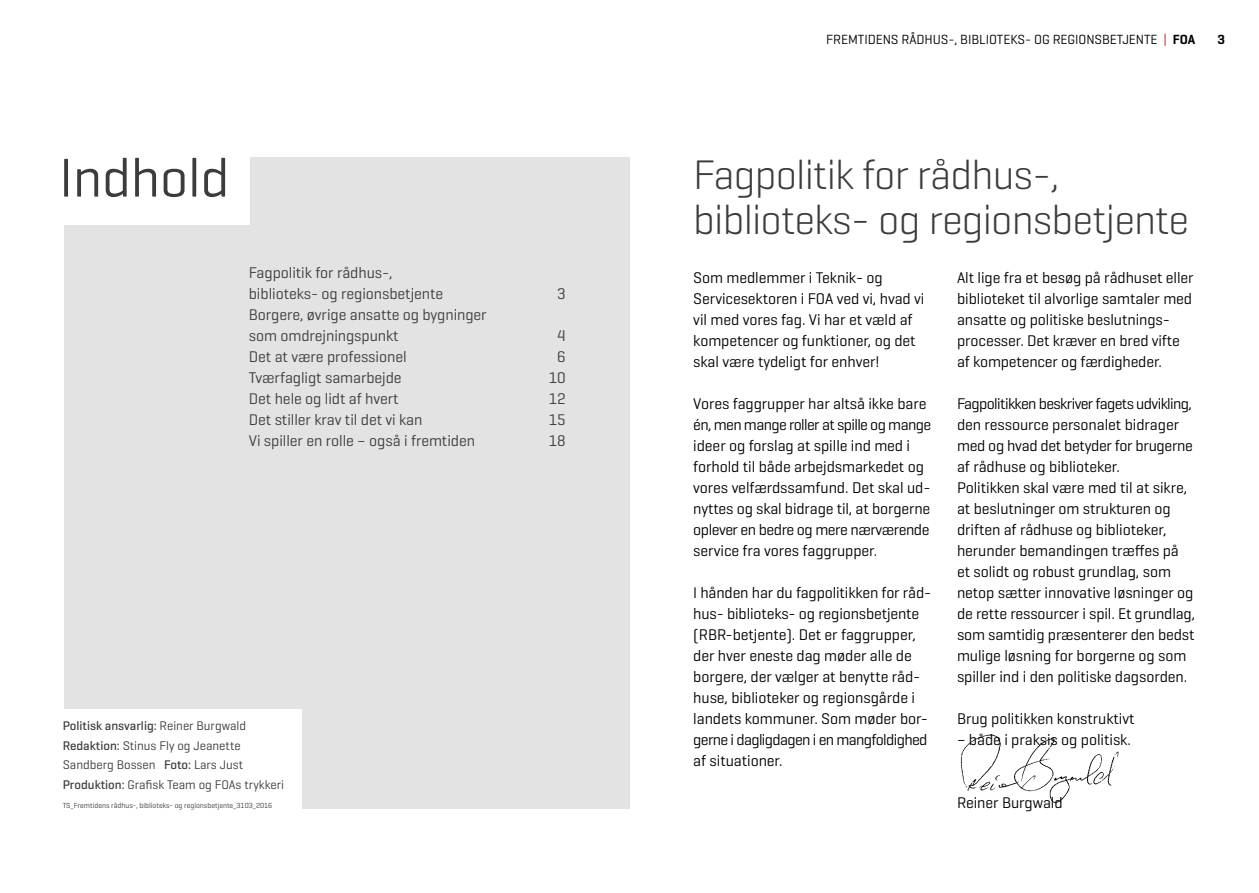
<style>
.page{position:relative;width:1259px;height:893px;background:#fff}
.page>*{position:absolute;margin:0;border:0;box-sizing:border-box;transform-origin:0 0}
.t1{font:55.5px "Geogrotesque";letter-spacing:-.005em;color:#3c3c3b}
.t2{font:300 42px/45px "Geogrotesque";letter-spacing:-.02em;color:#3c3c3b}
.t3{font:15.75px/21px "Geogrotesque";letter-spacing:-.005em;color:#000}
.t4{font:15.75px/21px "Geogrotesque";letter-spacing:-.005em;color:#3c3c3b}
.t5{font:13.5px "Geogrotesque";letter-spacing:-.005em;color:#000}
.t6{font:600 13.5px "Geogrotesque";color:#000}
.t7{font:12.75px/19.5px "Geogrotesque";color:#3c3c3b}
.t8{font:7.5px "Geogrotesque";color:#3c3c3b}
.s1{font-weight:500}
.s2{color:#ba2a30}
.s3{font-weight:600}
</style>
<div class="page">
<div style="left:64px;top:157px;width:565px;height:651px;background:#e3e3e3"></div>
<div style="left:59px;top:155px;width:191px;height:70px;background:#fff"></div>
<div style="left:63px;top:710px;width:239px;height:183px;background:#fff"></div>
<img style="left:960px;top:734px;width:159px;height:70px">
<h1 class="t1" style="left:59px;top:143px;width:172px">Indhold</h1>
<p class="t4" style="left:249px;top:261px;width:196px">Fagpolitik for rådhus-, biblioteks- og regionsbetjente</p>
<p class="t4" style="left:249px;top:303px;width:239px">Borgere, øvrige ansatte og bygninger som omdrejningspunkt</p>
<p class="t4" style="left:557px;top:282px;width:10px">3</p>
<p class="t4" style="left:557px;top:324px;width:10px">4</p>
<p class="t4" style="left:249px;top:345px;width:159px">Det at være professionel</p>
<p class="t4" style="left:557px;top:345px;width:10px">6</p>
<p class="t4" style="left:249px;top:366px;width:154px">Tværfagligt samarbejde</p>
<p class="t4" style="left:549px;top:366px;width:18px">10</p>
<p class="t4" style="left:249px;top:387px;width:151px">Det hele og lidt af hvert</p>
<p class="t4" style="left:549px;top:387px;width:18px">12</p>
<p class="t4" style="left:249px;top:408px;width:175px">Det stiller krav til det vi kan</p>
<p class="t4" style="left:549px;top:408px;width:18px">15</p>
<p class="t4" style="left:249px;top:429px;width:228px">Vi spiller en rolle – også i fremtiden</p>
<p class="t4" style="left:549px;top:429px;width:18px">18</p>
<p class="t7" style="left:63px;top:716px;width:223px"><span class="s1">Politisk ansvarlig:</span> Reiner Burgwald <span class="s1">Redaktion:</span> Stinus Fly og Jeanette Sandberg Bossen <span class="s1">Foto:</span> Lars Just <span class="s1">Produktion:</span> Grafisk Team og FOAs trykkeri</p>
<p class="t8" style="left:63px;top:801px;width:211px">TS_Fremtidens rådhus-, biblioteks- og regionsbetjente_3103_2016</p>
<p class="t5" style="left:826px;top:31px;width:370px">FREMTIDENS RÅDHUS-, BIBLIOTEKS- OG REGIONSBETJENTE <span class="s2">|</span> <span class="s3">FOA</span></p>
<p class="t6" style="left:1217px;top:31px;width:9px">3</p>
<h2 class="t2" style="left:693px;top:151px;width:497px">Fagpolitik for rådhus-, biblioteks- og regionsbetjente</h2>
<p class="t3" style="left:693px;top:267px;width:233px">Som medlemmer i Teknik- og<br>Servicesektoren i FOA ved vi, hvad vi vil med vores fag. Vi har et væld af kompetencer og funktioner, og det skal være tydeligt for enhver!</p>
<p class="t3" style="left:693px;top:393px;width:239px">Vores faggrupper har altså ikke bare én, men mange roller at spille og mange ideer og forslag at spille ind med i forhold til både arbejdsmarkedet og vores velfærdssamfund. Det skal ud&shy;nyttes og skal bidrage til, at borgerne oplever en bedre og mere nærværende service fra vores faggrupper.</p>
<p class="t3" style="left:693px;top:582px;width:239px">I hånden har du fagpolitikken for råd&shy;hus- biblioteks- og regionsbetjente (RBR-betjente). Det er faggrupper, der hver eneste dag møder alle de borgere, der vælger at benytte råd&shy;huse, biblioteker og regionsgårde i landets kommuner. Som møder bor&shy;gerne i dagligdagen i en mangfoldighed af situationer.</p>
<p class="t3" style="left:957px;top:267px;width:238px">Alt lige fra et besøg på rådhuset eller biblioteket til alvorlige samtaler med ansatte og politiske beslutnings&shy;processer. Det kræver en bred vifte af kompetencer og færdigheder.</p>
<p class="t3" style="left:957px;top:393px;width:240px">Fagpolitikken beskriver fagets udvikling, den ressource personalet bidrager med og hvad det betyder for brugerne af rådhuse og biblioteker.<br>Politikken skal være med til at sikre, at beslutninger om strukturen og driften af rådhuse og biblioteker, herunder bemandingen træffes på et solidt og robust grundlag, som netop sætter innovative løsninger og de rette ressourcer i spil. Et grundlag, som samtidig præsenterer den bedst mulige løsning for borgerne og som spiller ind i den politiske dagsorden.</p>
<p class="t3" style="left:957px;top:708px;width:179px">Brug politikken konstruktivt</p>
<p class="t3" style="left:957px;top:729px;width:175px">– både i praksis og politisk.</p>
<p class="t3" style="left:957px;top:792px;width:107px">Reiner Burgwald</p>
</div>
